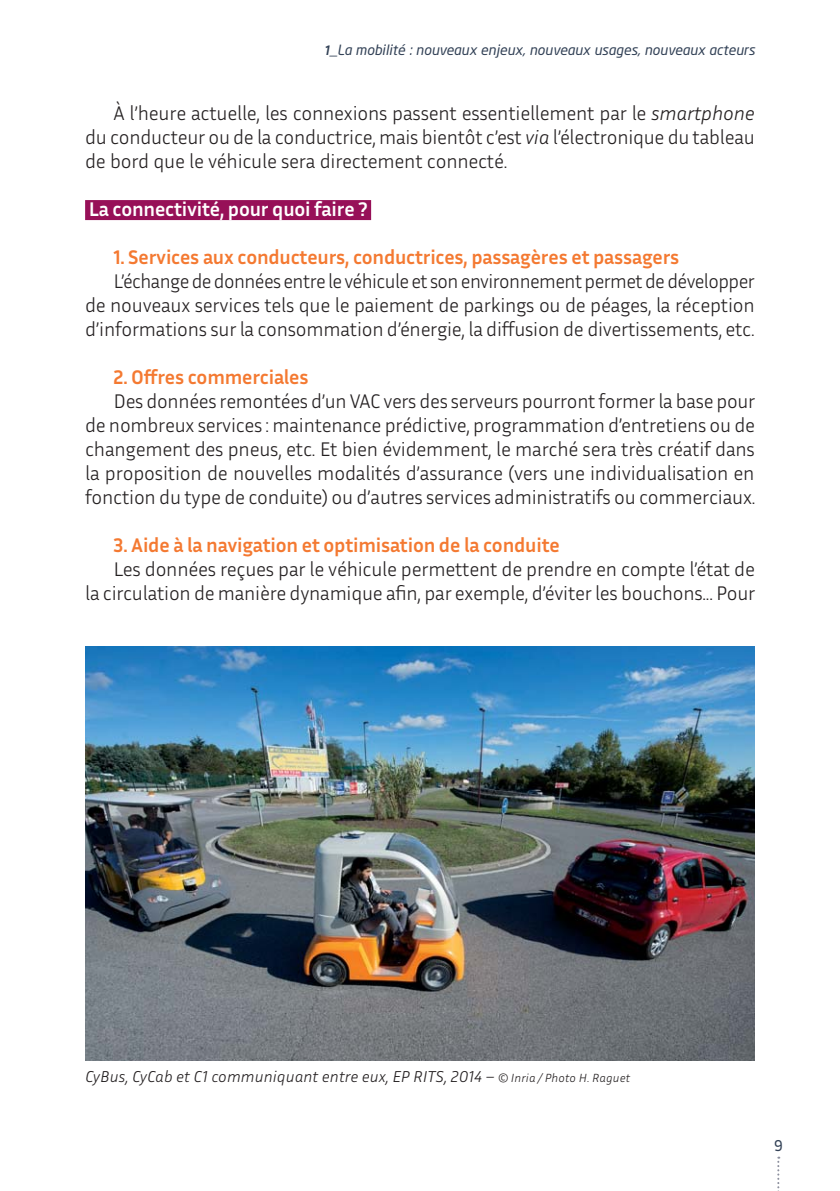
<style>
.page{position:relative;width:840px;height:1191px;background:#fff}
.page>*{position:absolute;margin:0;border:0;box-sizing:border-box;transform-origin:0 0}
.t1{font:300 20px/24px "Inria Sans";letter-spacing:-.01em;color:#231f20;text-align:justify}
.t2{font:700 20px "Inria Sans";letter-spacing:-.01em;color:#f47931}
.t3{font:700 20px "Inria Sans";letter-spacing:-.01em;color:#fff}
.t4{font:italic 300 16px "Inria Sans";letter-spacing:.005em;color:#231f20}
.t5{font:16px "Inria Sans";color:#324156}
.t6{font:italic 14px "Neo Sans Std";color:#324156}
.s1{font-family:"Inria Sans";font-weight:700}
.s2{font-style:italic}
.s3{font-size:12px}
</style>
<div class="page">
<svg style="left:777px;top:1157px;width:1px;height:34px"></svg>
<div style="left:85px;top:200px;width:286px;height:20px;background:#971058"></div>
<img style="left:85px;top:646px;width:669px;height:414px">
<p class="t6" style="left:325px;top:43px;width:431px"><span class="s1">1</span>_La mobilité : nouveaux enjeux, nouveaux usages, nouveaux acteurs</p>
<p class="t1" style="left:85px;top:102px;width:670px;text-indent:28px">À l’heure actuelle, les connexions passent essentiellement par le <span class="s2">smartphone </span>du conducteur ou de la conductrice, mais bientôt c’est <span class="s2">via</span> l’électronique du tableau de bord que le véhicule sera directement connecté.</p>
<p class="t3" style="left:89px;top:199px;width:280px">La connectivité, pour quoi faire ?</p>
<p class="t2" style="left:113px;top:247px;width:567px">1. Services aux conducteurs, conductrices, passagères et passagers</p>
<p class="t1" style="left:85px;top:270px;width:670px;text-indent:28px">L’échange de données entre le véhicule et son environnement permet de développer de nouveaux services tels que le paiement de parkings ou de péages, la réception d’informations sur la consommation d’énergie, la diffusion de divertissements, etc.</p>
<p class="t2" style="left:113px;top:367px;width:196px">2. Offres commerciales</p>
<p class="t1" style="left:85px;top:390px;width:671px;text-indent:28px">Des données remontées d’un VAC vers des serveurs pourront former la base pour de nombreux services : maintenance prédictive, programmation d’entretiens ou de changement des pneus, etc. Et bien évidemment, le marché sera très créatif dans la proposition de nouvelles modalités d’assurance (vers une individualisation en fonction du type de conduite) ou d’autres services administratifs ou commerciaux.</p>
<p class="t2" style="left:113px;top:535px;width:447px">3. Aide à la navigation et optimisation de la conduite</p>
<p class="t1" style="left:85px;top:558px;width:671px;text-align:right">Les données reçues par le véhicule permettent de prendre en compte l’état de<br>la circulation de manière dynamique afin, par exemple, d’éviter les bouchons... Pour</p>
<p class="t4" style="left:85px;top:1069px;width:546px">CyBus, CyCab et C1 communiquant entre eux, EP RITS, 2014 – <span class="s3">© Inria / Photo H. Raguet</span></p>
<p class="t5" style="left:773px;top:1138px;width:11px">9</p>
</div>
